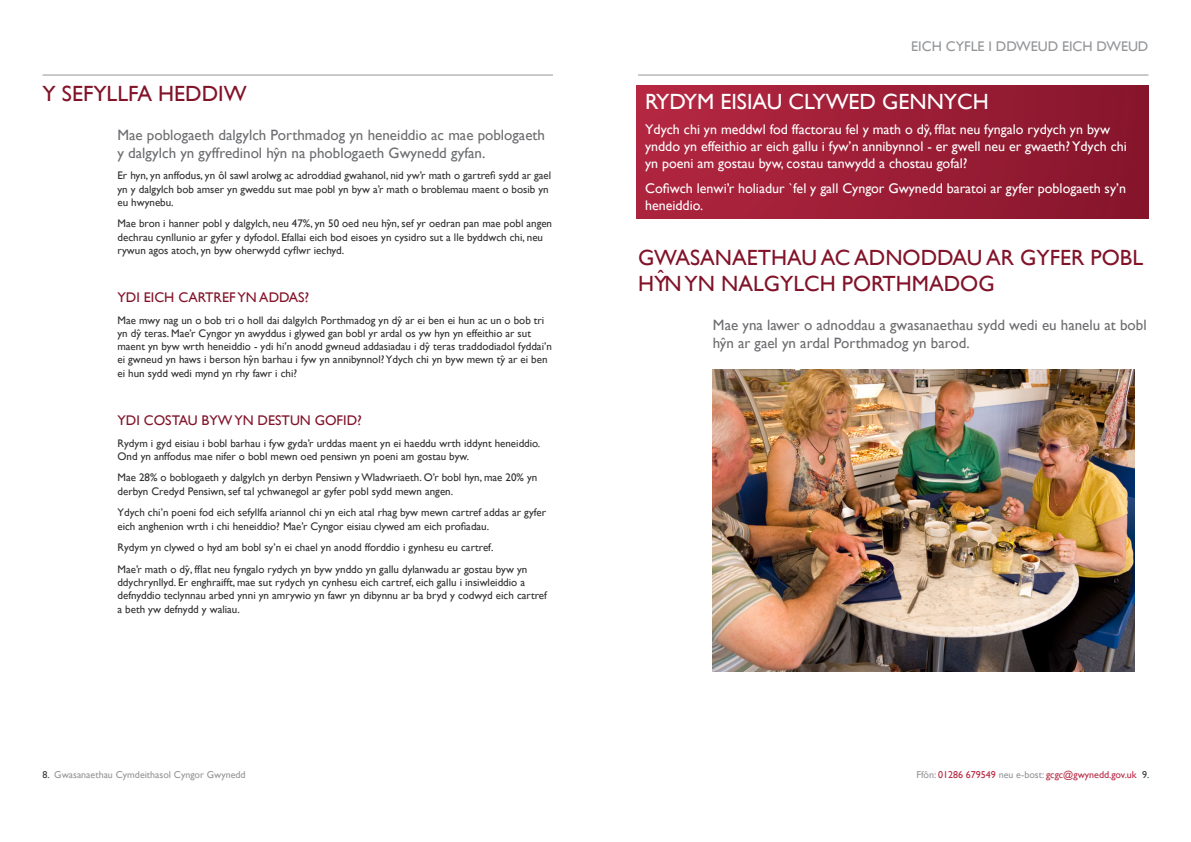
<style>
.page{position:relative;width:1191px;height:842px;background:#fff}
.page>*{position:absolute;margin:0;border:0;box-sizing:border-box;transform-origin:0 0}
.t1{font:22px/26.4px "Gill Sans";color:#821329}
.t2{font:22px "Gill Sans";color:#fff}
.t3{font:15px/18px "Gill Sans";color:#6c6d70}
.t4{font:14px/16.8px "Gill Sans";color:#fff}
.t5{font:14px "Gill Sans";color:#821329}
.t6{font:14px "Gill Sans";color:#939598}
.t7{font:11px/13.2px "Gill Sans";color:#312f30}
.t8{font:10px "Gill Sans";color:#b82843}
.t9{font:10px "Gill Sans";color:#939598}
.s1{color:#3e3e3f}
.s2{color:#939598}
</style>
<div class="page">
<hr style="left:638px;top:75px;width:510px;height:1px;background:#939598">
<hr style="left:43px;top:75px;width:510px;height:1px;background:#939598">
<img style="left:713px;top:369px;width:421px;height:303px">
<div style="left:636px;top:85px;width:512px;height:133px;background:linear-gradient(to right,#b42641,#86152b)"></div>
<p class="t1" style="left:43px;top:81px;width:206px">Y SEFYLLFA HEDDIW</p>
<p class="t3" style="left:117px;top:126px;width:429px">Mae poblogaeth dalgylch Porthmadog yn heneiddio ac mae poblogaeth y dalgylch yn gyffredinol hyˆn na phoblogaeth Gwynedd gyfan.</p>
<p class="t7" style="left:117px;top:169px;width:435px">Er hyn, yn anffodus, yn ôl sawl arolwg ac adroddiad gwahanol, nid yw’r math o gartrefi sydd ar gael yn y dalgylch bob amser yn gweddu sut mae pobl yn byw a’r math o broblemau maent o bosib yn eu hwynebu.</p>
<p class="t7" style="left:117px;top:217px;width:436px">Mae bron i hanner pobl y dalgylch, neu 47%, yn 50 oed neu hyˆn, sef yr oedran pan mae pobl angen dechrau cynllunio ar gyfer y dyfodol. Efallai eich bod eisoes yn cysidro sut a lle byddwch chi, neu rywun agos atoch, yn byw oherwydd cyflwr iechyd.</p>
<p class="t5" style="left:117px;top:289px;width:193px">YDI EICH CARTREF YN ADDAS?</p>
<p class="t7" style="left:117px;top:314px;width:436px">Mae mwy nag un o bob tri o holl dai dalgylch Porthmadog yn dyˆ ar ei ben ei hun ac un o bob tri yn dyˆ teras. Mae’r Cyngor yn awyddus i glywed gan bobl yr ardal os yw hyn yn effeithio ar sut maent yn byw wrth heneiddio - ydi hi’n anodd gwneud addasiadau i dyˆ teras traddodiadol fyddai’n ei gwneud yn haws i berson hyˆn barhau i fyw yn annibynnol? Ydych chi yn byw mewn tyˆ ar ei ben ei hun sydd wedi mynd yn rhy fawr i chi?</p>
<p class="t5" style="left:117px;top:412px;width:246px">YDI COSTAU BYW YN DESTUN GOFID?</p>
<p class="t7" style="left:117px;top:436px;width:424px">Rydym i gyd eisiau i bobl barhau i fyw gyda’r urddas maent yn ei haeddu wrth iddynt heneiddio.<br>Ond yn anffodus mae nifer o bobl mewn oed pensiwn yn poeni am gostau byw.</p>
<p class="t7" style="left:117px;top:471px;width:421px">Mae 28% o boblogaeth y dalgylch yn derbyn Pensiwn y Wladwriaeth. O’r bobl hyn, mae 20% yn derbyn Credyd Pensiwn, sef tal ychwanegol ar gyfer pobl sydd mewn angen.</p>
<p class="t7" style="left:117px;top:506px;width:430px">Ydych chi’n poeni fod eich sefyllfa ariannol chi yn eich atal rhag byw mewn cartref addas ar gyfer eich anghenion wrth i chi heneiddio? Mae’r Cyngor eisiau clywed am eich profiadau.</p>
<p class="t7" style="left:117px;top:541px;width:377px">Rydym yn clywed o hyd am bobl sy’n ei chael yn anodd fforddio i gynhesu eu cartref.</p>
<p class="t7" style="left:117px;top:563px;width:431px">Mae’r math o dyˆ, fflat neu fyngalo rydych yn byw ynddo yn gallu dylanwadu ar gostau byw yn ddychrynllyd. Er enghraifft, mae sut rydych yn cynhesu eich cartref, eich gallu i insiwleiddio a defnyddio teclynnau arbed ynni yn amrywio yn fawr yn dibynnu ar ba bryd y codwyd eich cartref a beth yw defnydd y waliau.</p>
<p class="t6" style="left:911px;top:38px;width:239px">EICH CYFLE I DDWEUD EICH DWEUD</p>
<p class="t2" style="left:645px;top:89px;width:345px">RYDYM EISIAU CLYWED GENNYCH</p>
<p class="t4" style="left:645px;top:121px;width:483px">Ydych chi yn meddwl fod ffactorau fel y math o dyˆ, fflat neu fyngalo rydych yn byw ynddo yn effeithio ar eich gallu i fyw’n annibynnol - er gwell neu er gwaeth? Ydych chi yn poeni am gostau byw, costau tanwydd a chostau gofal?</p>
<p class="t4" style="left:645px;top:180px;width:482px">Cofiwch lenwi’r holiadur `fel y gall Cyngor Gwynedd baratoi ar gyfer poblogaeth sy’n heneiddio.</p>
<p class="t1" style="left:638px;top:245px;width:506px">GWASANAETHAU AC ADNODDAU AR GYFER POBL<br>HYˆN YN NALGYLCH PORTHMADOG</p>
<p class="t3" style="left:713px;top:316px;width:435px">Mae yna lawer o adnoddau a gwasanaethau sydd wedi eu hanelu at bobl hyˆn ar gael yn ardal Porthmadog yn barod.</p>
<p class="t9" style="left:43px;top:769px;width:205px"><span class="s1">8.</span> Gwasanaethau Cymdeithasol Cyngor Gwynedd</p>
<p class="t8" style="left:916px;top:769px;width:234px"><span class="s2">Ffôn:</span> 01286 679549 <span class="s2">neu e-bost:</span> gcgc@gwynedd.gov.uk <span class="s1">9.</span></p>
</div>
